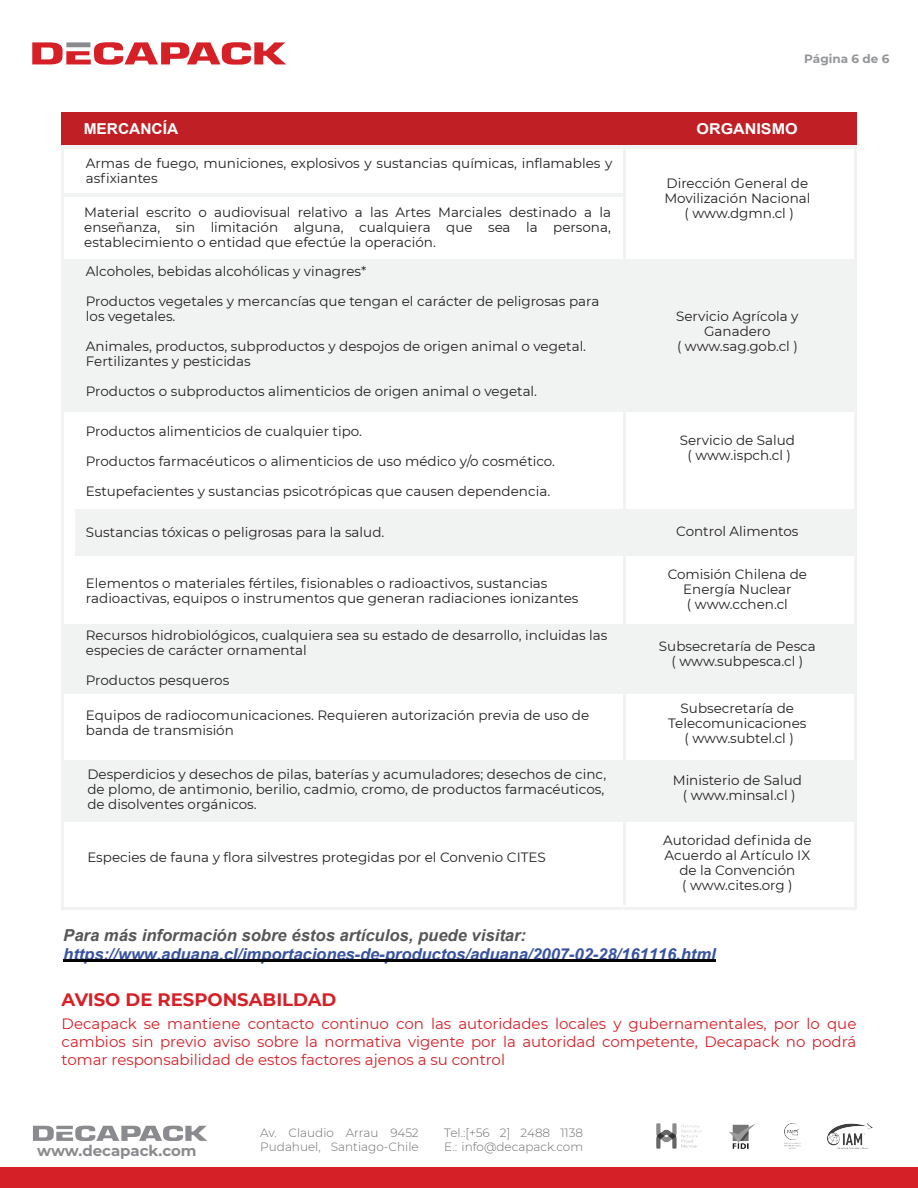
<style>
.page{position:relative;width:918px;height:1188px;background:#fff}
.page>*{position:absolute;margin:0;border:0;box-sizing:border-box;transform-origin:0 0}
.t1{font:700 18px "Montserrat";color:#d52027}
.t2{font:italic 700 16.5px "Arial";letter-spacing:-.005em;color:#3853a3}
.t3{font:italic 700 16.5px "Arial";color:#565757}
.t4{font:15px/18px "Montserrat";color:#d52027;text-align:justify}
.t5{font:700 15px "Montserrat";color:#8a8b8e}
.t6{font:700 15px "Arial";color:#fff}
.t7{font:700 15px "Arial";color:#fff;scale:1.07 1}
.t8{font:13.5px/15px "Montserrat";color:#231f20;text-align:center}
.t9{font:300 12px/14.4px "Montserrat";color:#6c6d70}
.t10{font:700 12px "Montserrat";color:#939598}
</style>
<div class="page">
<svg style="left:32px;top:42px;width:254px;height:23px"></svg>
<svg style="left:33px;top:1126px;width:174px;height:15px"></svg>
<div style="left:0;top:1167px;width:918px;height:21px;background:#d52027"></div>
<img style="left:784px;top:1124px;width:17px;height:25px">
<img style="left:729px;top:1124px;width:26px;height:25px">
<img style="left:656px;top:1124px;width:45px;height:25px">
<img style="left:828px;top:1124px;width:45px;height:25px">
<div style="left:62px;top:138px;width:562px;height:7px;background:#c02025"></div>
<div style="left:62px;top:112px;width:562px;height:26px;background:#c02025"></div>
<div style="left:624px;top:138px;width:232px;height:7px;background:#c02025"></div>
<div style="left:624px;top:112px;width:232px;height:26px;background:#c02025"></div>
<hr style="left:62px;top:145px;width:561px;height:4px;background:#f1f3f3">
<svg style="left:623px;top:145px;width:6px;height:5px"></svg>
<hr style="left:629px;top:145px;width:225px;height:4px;background:#f1f3f3">
<hr style="left:62px;top:149px;width:2px;height:761px;background:#f1f3f3">
<hr style="left:623px;top:149px;width:2px;height:756px;background:#f1f3f3">
<hr style="left:854px;top:145px;width:2px;height:765px;background:#f1f3f3">
<hr style="left:64px;top:193px;width:559px;height:4px;background:#f1f3f3">
<div style="left:64px;top:259px;width:560px;height:152px;background:#f1f3f3"></div>
<div style="left:624px;top:259px;width:230px;height:152px;background:#f1f3f3"></div>
<div style="left:64px;top:624px;width:790px;height:70px;background:#f1f3f3"></div>
<div style="left:75px;top:509px;width:779px;height:47px;background:#f1f3f3"></div>
<div style="left:64px;top:760px;width:790px;height:62px;background:#f1f3f3"></div>
<hr style="left:62px;top:907px;width:794px;height:3px;background:#f1f3f3">
<hr style="left:63px;top:960px;width:653px;height:2px;background:#040503">
<p class="t10" style="left:804px;top:50px;width:87px">Página 6 de 6</p>
<p class="t6" style="left:84px;top:118px;width:96px">MERCANCÍA</p>
<p class="t7" style="left:697px;top:118px;width:96px">ORGANISMO</p>
<p class="t8" style="left:86px;top:156px;width:528px;text-align:left">Armas de fuego, municiones, explosivos y sustancias químicas, inflamables y asfixiantes</p>
<p class="t8" style="left:84px;top:204px;width:528px;text-align:justify">Material escrito o audiovisual relativo a las Artes Marciales destinado a la enseñanza, sin limitación alguna, cualquiera que sea la persona, establecimiento o entidad que efectúe la operación.</p>
<p class="t8" style="left:86px;top:264px;width:282px">Alcoholes, bebidas alcohólicas y vinagres*</p>
<p class="t8" style="left:86px;top:294px;width:515px;text-align:left">Productos vegetales y mercancías que tengan el carácter de peligrosas para los vegetales.</p>
<p class="t8" style="left:86px;top:339px;width:502px;text-align:left">Animales, productos, subproductos y despojos de origen animal o vegetal.<br>Fertilizantes y pesticidas</p>
<p class="t8" style="left:86px;top:384px;width:453px">Productos o subproductos alimenticios de origen animal o vegetal.</p>
<p class="t8" style="left:86px;top:424px;width:278px">Productos alimenticios de cualquier tipo.</p>
<p class="t8" style="left:86px;top:454px;width:471px">Productos farmacéuticos o alimenticios de uso médico y/o cosmético.</p>
<p class="t8" style="left:86px;top:484px;width:466px">Estupefacientes y sustancias psicotrópicas que causen dependencia.</p>
<p class="t8" style="left:86px;top:524px;width:300px">Sustancias tóxicas o peligrosas para la salud.</p>
<p class="t8" style="left:86px;top:575px;width:494px;text-align:left">Elementos o materiales fértiles, fisionables o radioactivos, sustancias radioactivas, equipos o instrumentos que generan radiaciones ionizantes</p>
<p class="t8" style="left:86px;top:627px;width:523px;text-align:left">Recursos hidrobiológicos, cualquiera sea su estado de desarrollo, incluidas las especies de carácter ornamental</p>
<p class="t8" style="left:86px;top:672px;width:145px">Productos pesqueros</p>
<p class="t8" style="left:86px;top:708px;width:505px;text-align:left">Equipos de radiocomunicaciones. Requieren autorización previa de uso de banda de transmisión</p>
<p class="t8" style="left:87px;top:767px;width:520px;text-align:left">Desperdicios y desechos de pilas, baterías y acumuladores; desechos de cinc, de plomo, de antimonio, berilio, cadmio, cromo, de productos farmacéuticos, de disolventes orgánicos.</p>
<p class="t8" style="left:87px;top:849px;width:460px">Especies de fauna y flora silvestres protegidas por el Convenio CITES</p>
<p class="t8" style="left:664px;top:176px;width:148px">Dirección General de<br>Movilización Nacional ( www.dgmn.cl )</p>
<p class="t8" style="left:676px;top:308px;width:124px">Servicio Agrícola y<br>Ganadero<br>( www.sag.gob.cl )</p>
<p class="t8" style="left:680px;top:432px;width:117px">Servicio de Salud ( www.ispch.cl )</p>
<p class="t8" style="left:676px;top:524px;width:124px">Control Alimentos</p>
<p class="t8" style="left:668px;top:566px;width:141px">Comisión Chilena de<br>Energía Nuclear<br>( www.cchen.cl</p>
<p class="t8" style="left:659px;top:638px;width:158px">Subsecretaría de Pesca ( www.subpesca.cl )</p>
<p class="t8" style="left:668px;top:701px;width:140px">Subsecretaría de<br>Telecomunicaciones ( www.subtel.cl )</p>
<p class="t8" style="left:673px;top:772px;width:131px">Ministerio de Salud ( www.minsal.cl )</p>
<p class="t8" style="left:663px;top:832px;width:150px">Autoridad definida de<br>Acuerdo al Artículo IX de la Convención<br>( www.cites.org )</p>
<p class="t3" style="left:63px;top:924px;width:464px">Para más información sobre éstos artículos, puede visitar:</p>
<p class="t2" style="left:63px;top:943px;width:654px">https://www.aduana.cl/importaciones-de-productos/aduana/2007-02-28/161116.html</p>
<h1 class="t1" style="left:62px;top:986px;width:276px">AVISO DE RESPONSABILDAD</h1>
<p class="t4" style="left:62px;top:1014px;width:796px">Decapack se mantiene contacto continuo con las autoridades locales y gubernamentales, por lo que cambios sin previo aviso sobre la normativa vigente por la autoridad competente, Decapack no podrá tomar responsabilidad de estos factores ajenos a su control</p>
<p class="t5" style="left:37px;top:1140px;width:161px">www.decapack.com</p>
<p class="t9" style="left:260px;top:1125px;width:160px">Av. Claudio Arrau 9452<br>Pudahuel, Santiago-Chile</p>
<p class="t9" style="left:444px;top:1125px;width:140px">Tel.:[+56 2] 2488 1138<br>E.: info@decapack.com</p>
</div>
